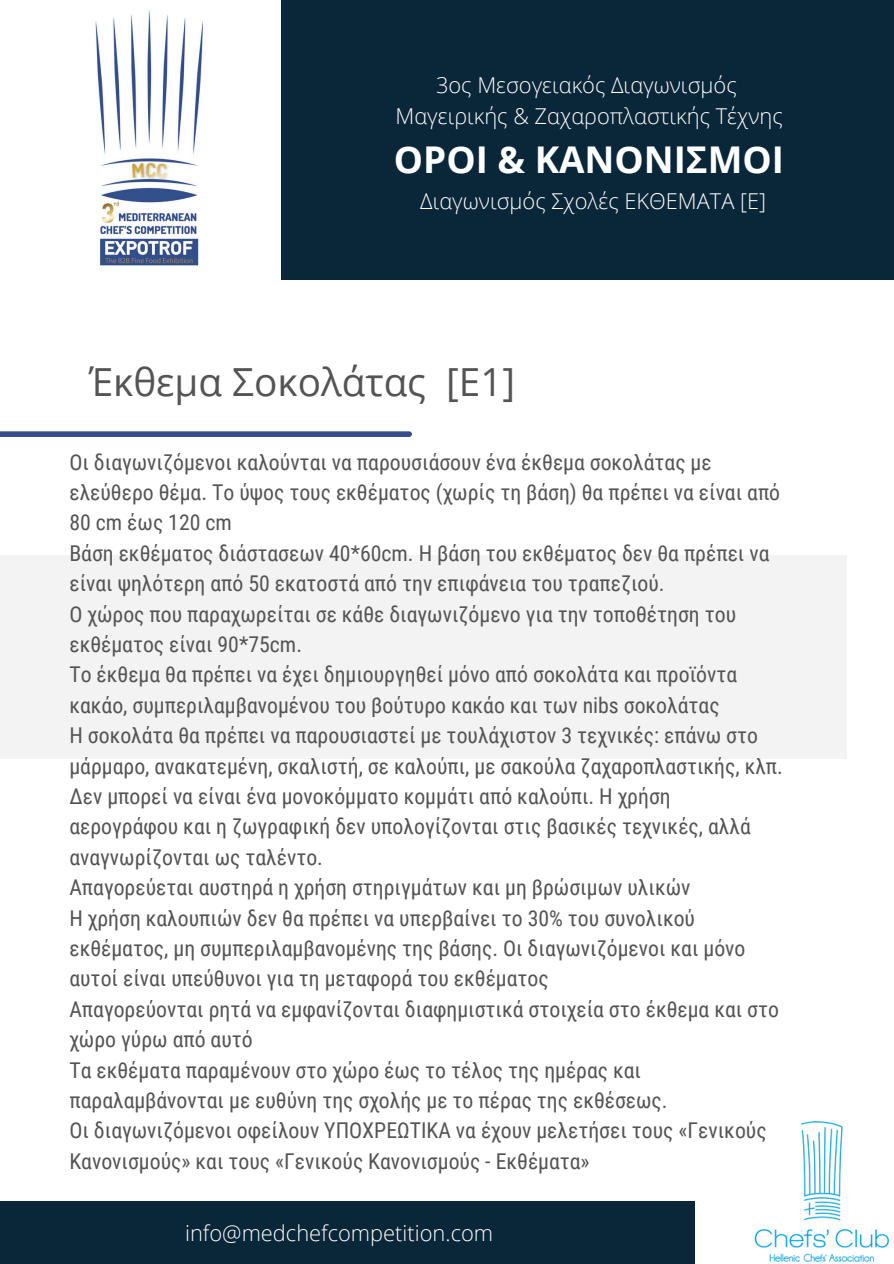
<style>
.page{position:relative;width:894px;height:1264px;background:#fff}
.page>*{position:absolute;margin:0;border:0;box-sizing:border-box;transform-origin:0 0}
.t1{font:38.7px "Open Sans";color:#545454}
.t2{font:700 36.9px "Open Sans";color:#fff}
.t3{font:300 21.9px "Open Sans";color:#fff}
.t4{font:21.75px/30.3px "Roboto Condensed";color:#545454}
</style>
<div class="page">
<div style="left:0;top:555px;width:846px;height:203px;background:#f3f3f3"></div>
<div style="left:281px;top:0;width:612px;height:279px;background:#0a2639"></div>
<div style="left:0;top:1200px;width:694px;height:63px;background:#0a2639"></div>
<div style="left:0;top:431px;width:409px;height:6px;background:#364f8a"></div>
<img style="left:95px;top:10px;width:108px;height:256px">
<img style="left:754px;top:1121px;width:136px;height:141px">
<p class="t3" style="left:436px;top:70px;width:302px">3ος Μεσογειακός Διαγωνισμός</p>
<p class="t3" style="left:395px;top:100px;width:389px">Μαγειρικής &amp; Ζαχαροπλαστικής Τέχνης</p>
<p class="t2" style="left:394px;top:134px;width:391px">ΟΡΟΙ &amp; ΚΑΝΟΝΙΣΜΟΙ</p>
<p class="t3" style="left:420px;top:185px;width:347px">Διαγωνισμός Σχολές ΕΚΘΕΜΑΤΑ [E]</p>
<p class="t1" style="left:89px;top:355px;width:427px">Έκθεμα Σοκολάτας [E1]</p>
<p class="t4" style="left:69px;top:447px;width:712px">Οι διαγωνιζόμενοι καλούνται να παρουσιάσουν ένα έκθεμα σοκολάτας με ελεύθερο θέμα. Το ύψος τους εκθέματος (χωρίς τη βάση) θα πρέπει να είναι από<br>80 cm έως 120 cm</p>
<p class="t4" style="left:69px;top:538px;width:701px">Βάση εκθέματος διάστασεων 40*60cm. Η βάση του εκθέματος δεν θα πρέπει να είναι ψηλότερη από 50 εκατοστά από την επιφάνεια του τραπεζιού.</p>
<p class="t4" style="left:69px;top:599px;width:668px">Ο χώρος που παραχωρείται σε κάθε διαγωνιζόμενο για την τοποθέτηση του εκθέματος είναι 90*75cm.</p>
<h1 class="t4" style="left:69px;top:660px;width:669px">Το έκθεμα θα πρέπει να έχει δημιουργηθεί μόνο από σοκολάτα και προϊόντα κακάο, συμπεριλαμβανομένου του βούτυρο κακάο και των nibs σοκολάτας</h1>
<p class="t4" style="left:69px;top:720px;width:714px">Η σοκολάτα θα πρέπει να παρουσιαστεί με τουλάχιστον 3 τεχνικές: επάνω στο μάρμαρο, ανακατεμένη, σκαλιστή, σε καλούπι, με σακούλα ζαχαροπλαστικής, κλπ.<br>Δεν μπορεί να είναι ένα μονοκόμματο κομμάτι από καλούπι. Η χρήση αερογράφου και η ζωγραφική δεν υπολογίζονται στις βασικές τεχνικές, αλλά αναγνωρίζονται ως ταλέντο.</p>
<h2 class="t4" style="left:69px;top:872px;width:622px">Απαγορεύεται αυστηρά η χρήση στηριγμάτων και μη βρώσιμων υλικών</h2>
<p class="t4" style="left:69px;top:903px;width:677px">Η χρήση καλουπιών δεν θα πρέπει να υπερβαίνει το 30% του συνολικού εκθέματος, μη συμπεριλαμβανομένης της βάσης. Οι διαγωνιζόμενοι και μόνο αυτοί είναι υπεύθυνοι για τη μεταφορά του εκθέματος</p>
<p class="t4" style="left:69px;top:994px;width:711px">Απαγορεύονται ρητά να εμφανίζονται διαφημιστικά στοιχεία στο έκθεμα και στο χώρο γύρω από αυτό</p>
<p class="t4" style="left:69px;top:1054px;width:599px">Τα εκθέματα παραμένουν στο χώρο έως το τέλος της ημέρας και παραλαμβάνονται με ευθύνη της σχολής με το πέρας της εκθέσεως.</p>
<p class="t4" style="left:69px;top:1115px;width:698px">Οι διαγωνιζόμενοι οφείλουν ΥΠΟΧΡΕΩΤΙΚΑ να έχουν μελετήσει τους «Γενικούς<br>Κανονισμούς» και τους «Γενικούς Κανονισμούς - Εκθέματα»</p>
<p class="t3" style="left:185px;top:1217px;width:309px">info@medchefcompetition.com</p>
</div>
